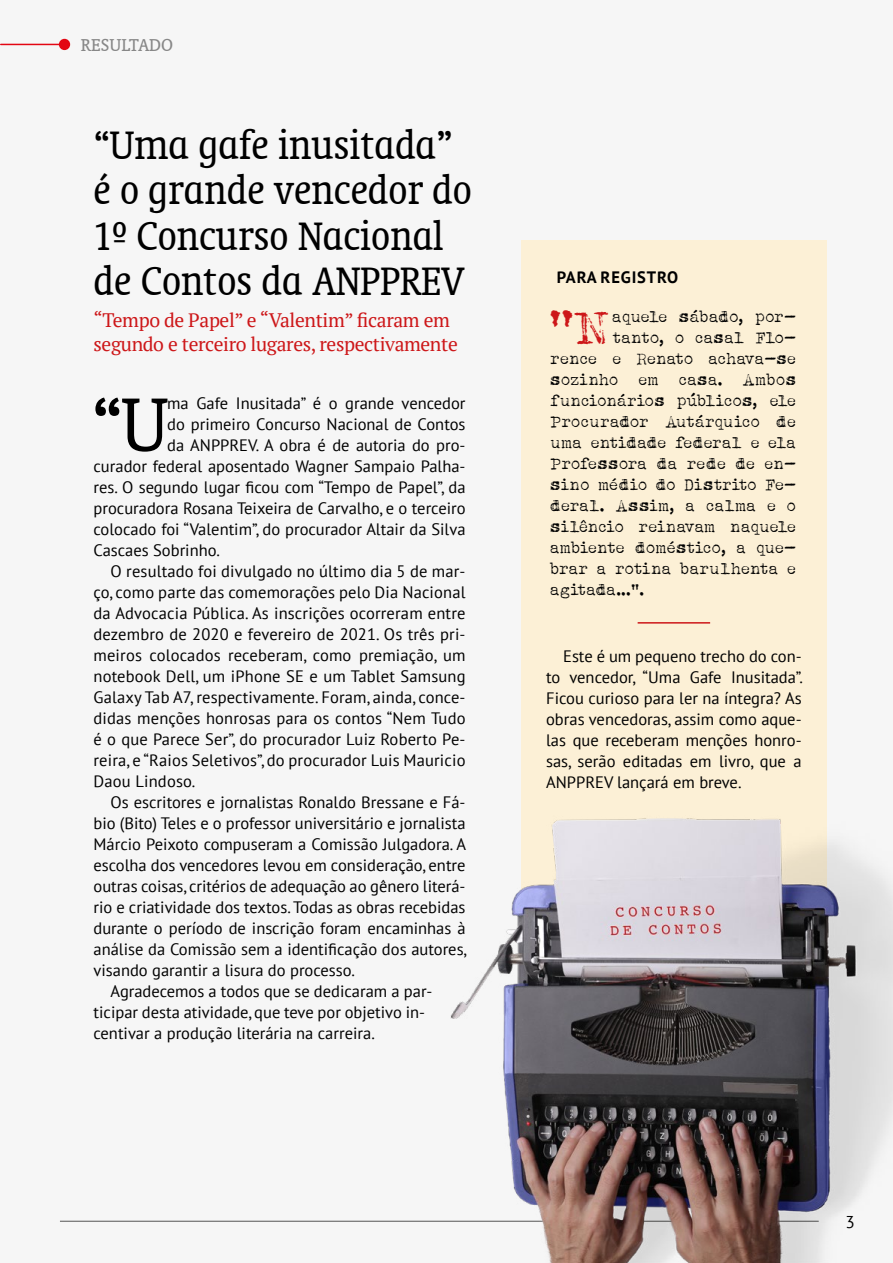
<style>
.page{position:relative;width:893px;height:1263px;background:#f6f6f6}
.page>*{position:absolute;margin:0;border:0;box-sizing:border-box;transform-origin:0 0}
.Capitular{font:condensed 85.8px "Oranda BT";color:#000}
.Paragrafo{font:49.35px "Albertsthal Typewriter";color:#cd1719}
.Titulo{font:condensed 45px/45px "Oranda BT";color:#000}
.Sutia{font:19.5px/23.4px "PT Serif";letter-spacing:-.02em;color:#cd1719}
.editoria{font:19.5px "Oranda BT";color:#878787}
.Paragrafo-2{font:17.1px "PT Sans";color:#000}
.Paragrafo-3{font:16.5px/21px "PT Sans";color:#000;text-align:justify}
.Capitular-2{font:16.5px "PT Sans";color:#000}
.Paragrafo-4{font:16.5px "Albertsthal Typewriter";color:#000}
.Paragrafo-5{font:16.5px "Albertsthal Typewriter";letter-spacing:-.02em;color:#000}
.intertitulo{font:700 16.5px "PT Sans";letter-spacing:.05em;color:#000}
</style>
<div class="page">
<hr style="left:60px;top:1221px;width:759px;height:1px;background:#575756">
<div style="left:521px;top:241px;width:305px;height:735px;background:#fcf0d6"></div>
<hr style="left:1px;top:44px;width:64px;height:1px;background:#e30613">
<div style="left:59px;top:39px;width:11px;height:11px;background:#e30613;border-radius:50%"></div>
<img style="left:434px;top:787px;width:459px;height:476px">
<hr style="left:638px;top:622px;width:72px;height:2px;background:#cd1719">
<p class="editoria" style="left:81px;top:34px;width:94px">RESULTADO</p>
<p class="Titulo" style="left:94px;top:122px;width:380px">“Uma gafe inusitada” é o grande vencedor do<br>1º Concurso Nacional de Contos da ANPPREV</p>
<p class="Sutia" style="left:94px;top:308px;width:366px">“Tempo de Papel” e “Valentim” ficaram em segundo e terceiro lugares, respectivamente</p>
<p class="Paragrafo" style="left:551px;top:298px;width:63px">“N</p>
<p class="Paragrafo-4" style="left:613px;top:307px;width:185px">aquele sábado, por-</p>
<p class="intertitulo" style="left:557px;top:266px;width:123px">PARA REGISTRO</p>
<p class="Paragrafo-4" style="left:613px;top:328px;width:185px">tanto, o casal Flo-</p>
<p class="Paragrafo-4" style="left:551px;top:349px;width:247px">rence e Renato achava-se</p>
<p class="Paragrafo-4" style="left:551px;top:370px;width:247px">sozinho em casa. Ambos</p>
<p class="Paragrafo-5" style="left:551px;top:391px;width:247px">funcionários públicos, ele</p>
<p class="Paragrafo-4" style="left:551px;top:412px;width:247px">Procurador Autárquico de</p>
<p class="Paragrafo-4" style="left:551px;top:433px;width:247px">uma entidade federal e ela</p>
<p class="Paragrafo-4" style="left:551px;top:454px;width:247px">Professora da rede de en-</p>
<p class="Paragrafo-4" style="left:551px;top:475px;width:247px">sino médio do Distrito Fe-</p>
<p class="Paragrafo-4" style="left:551px;top:496px;width:247px">deral. Assim, a calma e o</p>
<p class="Paragrafo-4" style="left:551px;top:517px;width:247px">silêncio reinavam naquele</p>
<p class="Paragrafo-4" style="left:551px;top:538px;width:247px">ambiente doméstico, a que-</p>
<p class="Paragrafo-4" style="left:551px;top:559px;width:247px">brar a rotina barulhenta e</p>
<p class="Paragrafo-4" style="left:551px;top:580px;width:95px">agitada...”.</p>
<p class="Capitular" style="left:91px;top:375px;width:78px">“U</p>
<p class="Capitular-2" style="left:167px;top:392px;width:300px">ma Gafe Inusitada” é o grande vencedor</p>
<p class="Capitular-2" style="left:167px;top:413px;width:300px">do primeiro Concurso Nacional de Contos</p>
<p class="Capitular-2" style="left:167px;top:434px;width:300px">da ANPPREV. A obra é de autoria do pro-</p>
<p class="Capitular-2" style="left:94px;top:455px;width:374px">curador federal aposentado Wagner Sampaio Palha-</p>
<p class="Capitular-2" style="left:94px;top:476px;width:374px">res. O segundo lugar ficou com “Tempo de Papel”, da</p>
<p class="Capitular-2" style="left:94px;top:497px;width:374px">procuradora Rosana Teixeira de Carvalho, e o terceiro</p>
<p class="Capitular-2" style="left:94px;top:518px;width:374px">colocado foi “Valentim”, do procurador Altair da Silva</p>
<p class="Capitular-2" style="left:94px;top:539px;width:128px">Cascaes Sobrinho.</p>
<p class="Paragrafo-3" style="left:94px;top:560px;width:374px;text-indent:17px">O resultado foi divulgado no último dia 5 de mar&shy;ço, como parte das comemorações pelo Dia Nacional da Advocacia Pública. As inscrições ocorreram entre dezembro de 2020 e fevereiro de 2021. Os três pri&shy;meiros colocados receberam, como premiação, um notebook Dell, um iPhone SE e um Tablet Samsung Galaxy Tab A7, respectivamente. Foram, ainda, conce&shy;didas menções honrosas para os contos “Nem Tudo é o que Parece Ser”, do procurador Luiz Roberto Pe&shy;reira, e “Raios Seletivos”, do procurador Luis Mauricio Daou Lindoso.</p>
<p class="Paragrafo-3" style="left:94px;top:791px;width:375px;text-indent:17px">Os escritores e jornalistas Ronaldo Bressane e Fá&shy;bio (Bito) Teles e o professor universitário e jornalista Márcio Peixoto compuseram a Comissão Julgadora. A escolha dos vencedores levou em consideração, entre outras coisas, critérios de adequação ao gênero literá&shy;rio e criatividade dos textos. Todas as obras recebidas durante o período de inscrição foram encaminhas à análise da Comissão sem a identificação dos autores, visando garantir a lisura do processo.</p>
<p class="Paragrafo-3" style="left:94px;top:980px;width:341px;text-align:left;text-indent:17px">Agradecemos a todos que se dedicaram a par&shy;ticipar desta atividade, que teve por objetivo in&shy;centivar a produção literária na carreira.</p>
<p class="Paragrafo-3" style="left:546px;top:645px;width:258px;text-indent:17px">Este é um pequeno trecho do con&shy;to vencedor, “Uma Gafe Inusitada”.<br>Ficou curioso para ler na íntegra? As obras vencedoras, assim como aque&shy;las que receberam menções honro&shy;sas, serão editadas em livro, que a ANPPREV lançará em breve.</p>
<p class="Paragrafo-2" style="left:845px;top:1211px;width:11px">3</p>
</div>
